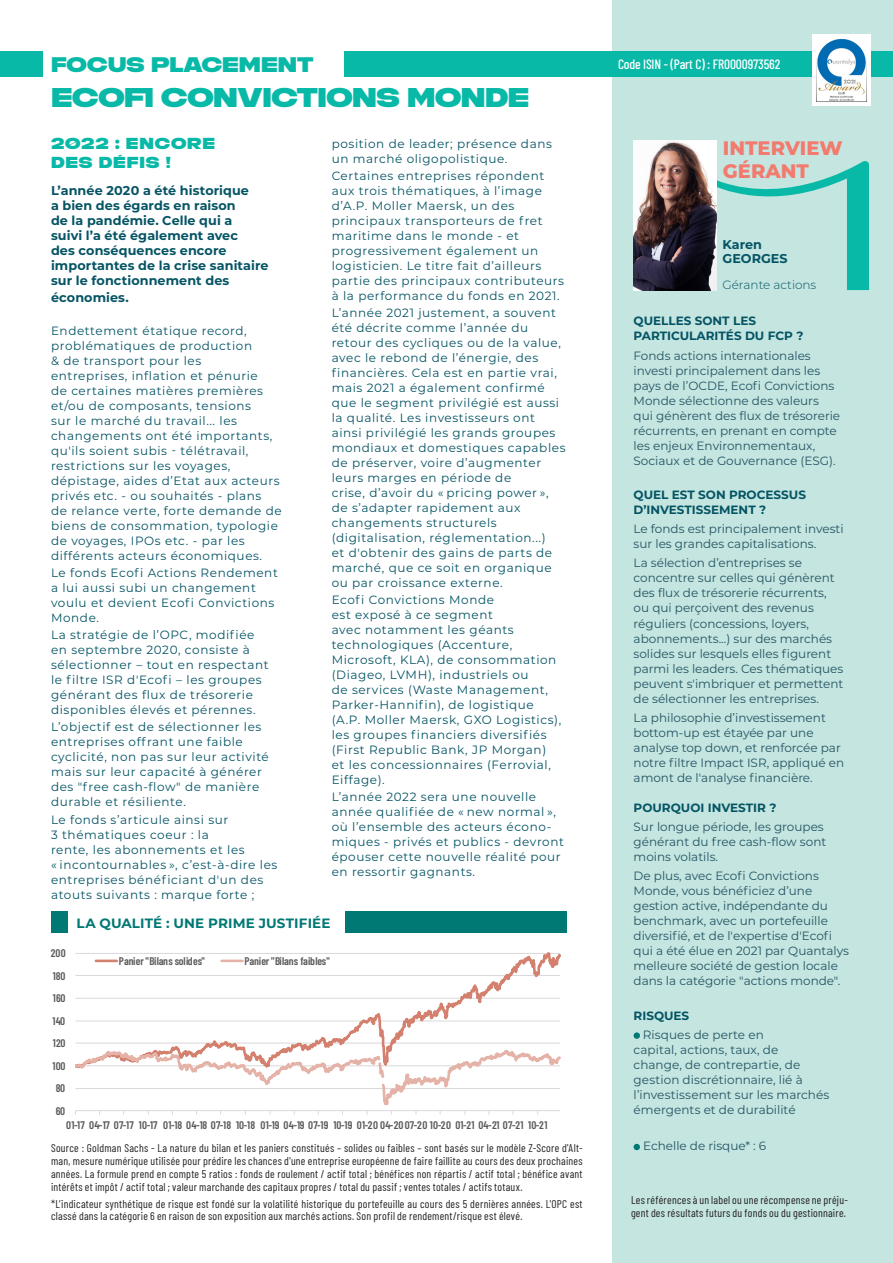
<style>
.page{position:relative;width:893px;height:1263px;background:#fff}
.page>*{position:absolute;margin:0;border:0;box-sizing:border-box;transform-origin:0 0}
.t1{font:27px "Rifton Norm";letter-spacing:-.015em;color:#08b9a7}
.t2{font:21px "Rifton Norm";color:#08b9a7}
.t3{font:800 19.5px "Montserrat";color:#f37a6e}
.t4{font:15.9px/19px "Rifton Norm";letter-spacing:.05em;color:#08b9a7}
.t5{font:500 13.5px "Barlow Condensed";letter-spacing:-.01em;color:#fff}
.t6{font:700 13.5px "Montserrat";letter-spacing:.015em;color:#007874}
.t7{font:700 12.75px/15px "Montserrat";letter-spacing:.005em;color:#055464}
.t8{font:12px/15px "Montserrat";letter-spacing:.05em;color:#055464}
.t9{font:12px/15px "Montserrat";color:#245463}
.t10{font:700 12px/15px "Montserrat";color:#055464}
.t11{font:300 12px "Montserrat";color:#055464}
.t12{font:11.25px/12.8px "Barlow Condensed";letter-spacing:.02em;color:#231f20}
.t13{font:600 11.1px "Barlow Condensed";letter-spacing:.02em;color:#595959}
.t14{font:600 11.1px "Barlow Condensed";letter-spacing:-.015em;color:#595959}
.t15{font:600 11.1px "Barlow Condensed";letter-spacing:-.02em;color:#595959}
</style>
<div class="page">
<div style="left:51px;top:911px;width:516px;height:21px;background:#007874"></div>
<div style="left:68px;top:911px;width:276px;height:21px;background:#fff"></div>
<div style="left:612px;top:0;width:281px;height:1263px;background:#c4e5e0"></div>
<div style="left:345px;top:51px;width:548px;height:26px;background:#08b9a7"></div>
<div style="left:0;top:51px;width:43px;height:26px;background:#08b9a7"></div>
<div style="left:634px;top:1032px;width:6px;height:7px;background:#007874;border-radius:50%"></div>
<svg style="left:634px;top:1144px;width:6px;height:6px"></svg>
<svg style="left:717px;top:161px;width:152px;height:129px"></svg>
<img style="left:634px;top:140px;width:83px;height:151px">
<img style="left:812px;top:34px;width:59px;height:71px">
<svg style="left:75px;top:952px;width:485px;height:77px"></svg>
<svg style="left:75px;top:1029px;width:485px;height:85px"></svg>
<hr style="left:96px;top:959px;width:21px;height:3px;background:#d4806e">
<hr style="left:222px;top:959px;width:20px;height:3px;background:#e5b2a7">
<p class="t2" style="left:51px;top:53px;width:264px">FOCUS PLACEMENT</p>
<p class="t1" style="left:51px;top:82px;width:480px">ECOFI CONVICTIONS MONDE</p>
<p class="t4" style="left:51px;top:134px;width:166px">2022 : ENCORE<br>DES DÉFIS !</p>
<p class="t7" style="left:51px;top:183px;width:219px">L’année 2020 a été historique<br>a bien des égards en raison<br>de la pandémie. Celle qui a<br>suivi l’a été également avec<br>des conséquences encore importantes de la crise sanitaire sur le fonctionnement des</p>
<p class="t7" style="left:51px;top:289px;width:79px">économies.</p>
<p class="t8" style="left:51px;top:323px;width:232px">Endettement étatique record, problématiques de production<br>&amp; de transport pour les<br>entreprises, inflation et pénurie<br>de certaines matières premières et/ou de composants, tensions<br>sur le marché du travail... les changements ont été importants, qu'ils soient subis - télétravail, restrictions sur les voyages, dépistage, aides d’Etat aux acteurs privés etc. - ou souhaités - plans<br>de relance verte, forte demande de biens de consommation, typologie de voyages, IPOs etc. - par les différents acteurs économiques.</p>
<p class="t8" style="left:51px;top:565px;width:228px">Le fonds Ecofi Actions Rendement a lui aussi subi un changement voulu et devient Ecofi Convictions<br>Monde.</p>
<p class="t8" style="left:51px;top:627px;width:219px">La stratégie de l’OPC, modifiée en septembre 2020, consiste à sélectionner – tout en respectant le filtre ISR d'Ecofi – les groupes générant des flux de trésorerie disponibles élevés et pérennes.</p>
<p class="t8" style="left:51px;top:719px;width:219px">L’objectif est de sélectionner les entreprises offrant une faible cyclicité, non pas sur leur activité mais sur leur capacité à générer des "free cash-flow" de manière durable et résiliente.</p>
<p class="t8" style="left:51px;top:811px;width:228px">Le fonds s’articule ainsi sur<br>3 thématiques coeur : la<br>rente, les abonnements et les<br>« incontournables », c’est-à-dire les entreprises bénéficiant d'un des atouts suivants : marque forte ;</p>
<p class="t8" style="left:332px;top:135px;width:222px">position de leader; présence dans un marché oligopolistique.</p>
<p class="t8" style="left:332px;top:168px;width:234px">Certaines entreprises répondent aux trois thématiques, à l’image d’A.P. Moller Maersk, un des principaux transporteurs de fret maritime dans le monde - et progressivement également un logisticien. Le titre fait d’ailleurs partie des principaux contributeurs à la performance du fonds en 2021.</p>
<p class="t8" style="left:332px;top:305px;width:235px">L’année 2021 justement, a souvent été décrite comme l’année du retour des cycliques ou de la value, avec le rebond de l’énergie, des financières. Cela est en partie vrai, mais 2021 a également confirmé que le segment privilégié est aussi la qualité. Les investisseurs ont ainsi privilégié les grands groupes mondiaux et domestiques capables de préserver, voire d’augmenter leurs marges en période de<br>crise, d’avoir du « pricing power », de s’adapter rapidement aux changements structurels (digitalisation, réglementation...)<br>et d'obtenir des gains de parts de marché, que ce soit en organique ou par croissance externe.</p>
<p class="t8" style="left:332px;top:592px;width:231px">Ecofi Convictions Monde<br>est exposé à ce segment<br>avec notamment les géants technologiques (Accenture,<br>Microsoft, KLA), de consommation (Diageo, LVMH), industriels ou<br>de services (Waste Management,<br>Parker-Hannifin), de logistique (A.P. Moller Maersk, GXO Logistics), les groupes financiers diversifiés (First Republic Bank, JP Morgan) et les concessionnaires (Ferrovial,<br>Eiffage).</p>
<p class="t8" style="left:332px;top:789px;width:234px">L’année 2022 sera une nouvelle année qualifiée de « new normal », où l’ensemble des acteurs écono&shy;miques - privés et publics - devront épouser cette nouvelle réalité pour en ressortir gagnants.</p>
<p class="t13" style="left:51px;top:945px;width:16px">200</p>
<p class="t13" style="left:53px;top:968px;width:14px">180</p>
<p class="t13" style="left:53px;top:990px;width:14px">160</p>
<p class="t13" style="left:52px;top:1013px;width:14px">140</p>
<p class="t13" style="left:53px;top:1035px;width:14px">120</p>
<p class="t13" style="left:53px;top:1058px;width:14px">100</p>
<p class="t13" style="left:56px;top:1080px;width:11px">80</p>
<p class="t13" style="left:56px;top:1103px;width:11px">60</p>
<p class="t6" style="left:77px;top:913px;width:256px">LA QUALITÉ : UNE PRIME JUSTIFIÉE</p>
<p class="t14" style="left:119px;top:953px;width:88px">Panier "Bilans solides"</p>
<p class="t15" style="left:244px;top:953px;width:87px">Panier "Bilans faibles"</p>
<p class="t13" style="left:66px;top:1117px;width:483px">01-17 04-17 07-17 10-17 01-18 04-18 07-18 10-18 01-19 04-19 07-19 10-19 01-20 04-2007-20 10-20 01-21 04-21 07-21 10-21</p>
<p class="t12" style="left:51px;top:1141px;width:533px;text-align:justify">Source : Goldman Sachs - La nature du bilan et les paniers constitués – solides ou faibles – sont basés sur le modèle Z-Score d'Alt&shy;man, mesure numérique utilisée pour prédire les chances d'une entreprise européenne de faire faillite au cours des deux prochaines années. La formule prend en compte 5 ratios : fonds de roulement / actif total ; bénéfices non répartis / actif total ; bénéfice avant intérêts et impôt / actif total ; valeur marchande des capitaux propres / total du passif ; ventes totales / actifs totaux.</p>
<p class="t12" style="left:51px;top:1196px;width:533px">*L’indicateur synthétique de risque est fondé sur la volatilité historique du portefeuille au cours des 5 dernières années. L'OPC est classé dans la catégorie 6 en raison de son exposition aux marchés actions. Son profil de rendement/risque est élevé.</p>
<p class="t5" style="left:618px;top:55px;width:164px">Code ISIN - (Part C) : FR0000973562</p>
<p class="t3" style="left:723px;top:134px;width:121px">INTERVIEW</p>
<p class="t3" style="left:723px;top:157px;width:87px">GÉRANT</p>
<p class="t7" style="left:722px;top:236px;width:67px;line-height:14.2px">Karen<br>GEORGES</p>
<p class="t11" style="left:722px;top:277px;width:95px">Gérante actions</p>
<p class="t10" style="left:634px;top:313px;width:171px">QUELLES SONT LES<br>PARTICULARITÉS DU FCP ?</p>
<p class="t9" style="left:634px;top:347px;width:208px">Fonds actions internationales investi principalement dans les pays de l’OCDE, Ecofi Convictions<br>Monde sélectionne des valeurs qui génèrent des flux de trésorerie récurrents, en prenant en compte les enjeux Environnementaux,<br>Sociaux et de Gouvernance (ESG).</p>
<p class="t10" style="left:634px;top:487px;width:174px">QUEL EST SON PROCESSUS</p>
<p class="t10" style="left:634px;top:502px;width:134px">D’INVESTISSEMENT ?</p>
<p class="t9" style="left:634px;top:521px;width:212px">Le fonds est principalement investi sur les grandes capitalisations.</p>
<p class="t9" style="left:634px;top:555px;width:211px">La sélection d’entreprises se concentre sur celles qui génèrent des flux de trésorerie récurrents, ou qui perçoivent des revenus réguliers (concessions, loyers, abonnements...) sur des marchés solides sur lesquels elles figurent parmi les leaders. Ces thématiques peuvent s'imbriquer et permettent de sélectionner les entreprises.</p>
<p class="t9" style="left:634px;top:709px;width:212px">La philosophie d’investissement bottom-up est étayée par une analyse top down, et renforcée par notre filtre Impact ISR, appliqué en amont de l'analyse financière.</p>
<p class="t10" style="left:634px;top:799px;width:144px">POURQUOI INVESTIR ?</p>
<p class="t9" style="left:634px;top:819px;width:194px">Sur longue période, les groupes générant du free cash-flow sont moins volatils.</p>
<p class="t9" style="left:634px;top:868px;width:217px">De plus, avec Ecofi Convictions Monde, vous bénéficiez d’une gestion active, indépendante du benchmark, avec un portefeuille diversifié, et de l'expertise d'Ecofi qui a été élue en 2021 par Quantalys melleure société de gestion locale dans la catégorie "actions monde".</p>
<p class="t10" style="left:634px;top:1007px;width:57px">RISQUES</p>
<p class="t9" style="left:634px;top:1026px;width:197px;text-indent:9px">Risques de perte en<br>capital, actions, taux, de change, de contrepartie, de gestion discrétionnaire, lié à l’investissement sur les marchés émergents et de durabilité</p>
<p class="t9" style="left:643px;top:1138px;width:125px">Echelle de risque* : 6</p>
<p class="t12" style="left:631px;top:1193px;width:218px">Les références à un label ou une récompense ne préju&shy;gent des résultats futurs du fonds ou du gestionnaire.</p>
</div>
